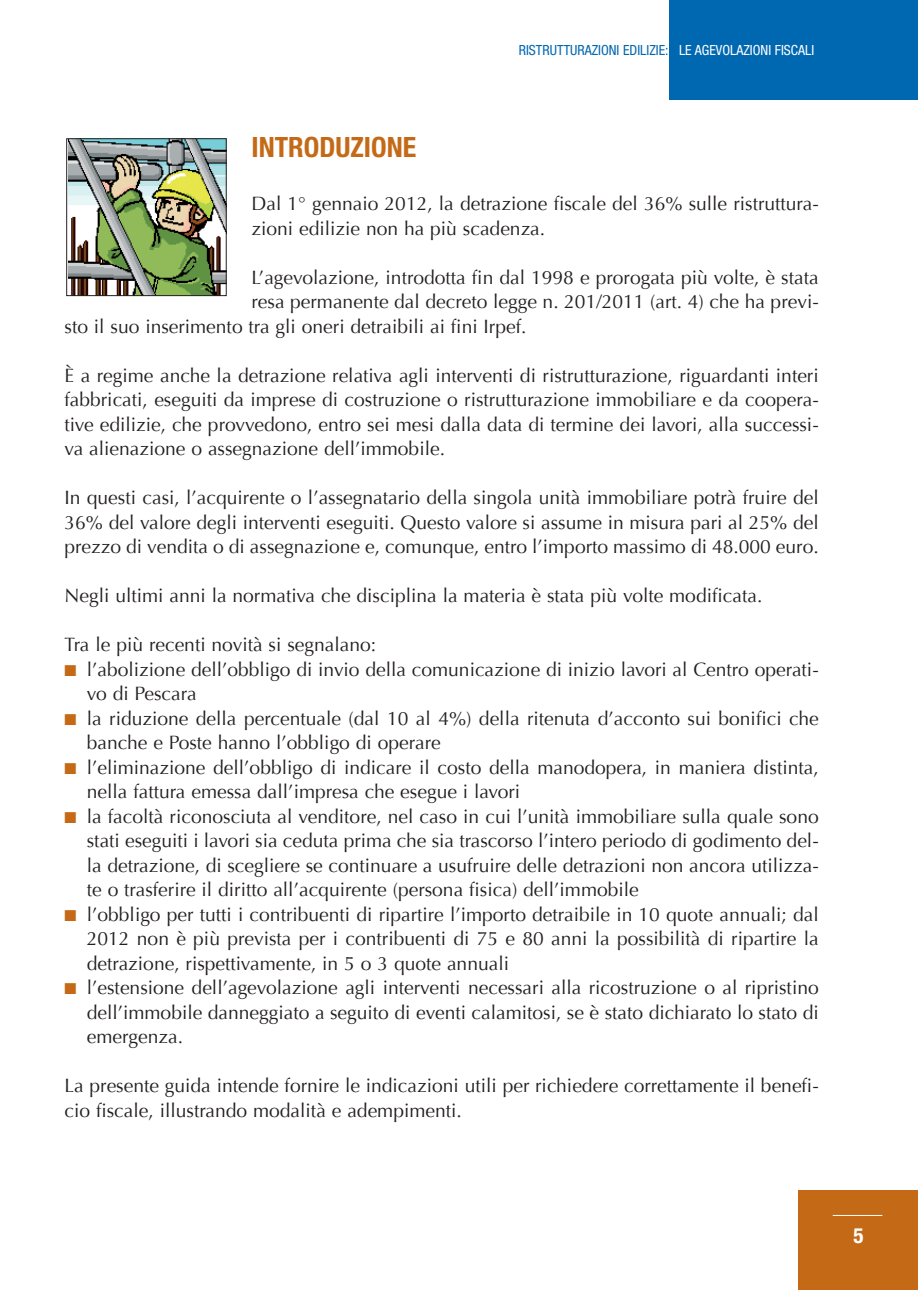
<style>
.page{position:relative;width:918px;height:1290px;background:#fff}
.page>*{position:absolute;margin:0;border:0;box-sizing:border-box;transform-origin:0 0}
.t1{font:700 condensed 28px "Helvetica Neue";color:#c46a16}
.t2{font:700 condensed 21px "Helvetica Neue";color:#fff}
.t3{font:19.25px/24.5px "Optima";color:#231f20}
.t4{font:condensed 14px "Helvetica Neue";color:#0067b1}
.s1{color:#fff}
.s2{color:#c46a16}
</style>
<div class="page">
<img style="left:68px;top:140px;width:157px;height:154px">
<div style="left:66px;top:138px;width:161px;height:158px;border:1px solid #231f20"></div>
<div style="left:799px;top:1190px;width:119px;height:100px;background:#c46a16"></div>
<div style="left:670px;top:0;width:248px;height:99px;background:#0067b1"></div>
<hr style="left:832px;top:1215px;width:50px;height:1px;background:#fff">
<p class="t4" style="left:519px;top:45px;width:297px">RISTRUTTURAZIONI EDILIZIE: <span class="s1">LE AGEVOLAZIONI FISCALI</span></p>
<h1 class="t1" style="left:251px;top:136px;width:166px">INTRODUZIONE</h1>
<p class="t3" style="left:251px;top:191px;width:569px">Dal 1° gennaio 2012, la detrazione fiscale del 36% sulle ristruttura&shy;zioni edilizie non ha più scadenza.</p>
<p class="t3" style="left:251px;top:265px;width:569px">L’agevolazione, introdotta fin dal 1998 e prorogata più volte, è stata</p>
<p class="t3" style="left:251px;top:289px;width:569px">resa permanente dal decreto legge n. 201/2011 (art. 4) che ha previ-</p>
<p class="t3" style="left:64px;top:314px;width:463px">sto il suo inserimento tra gli oneri detraibili ai fini Irpef.</p>
<p class="t3" style="left:64px;top:363px;width:756px;text-align:justify">È a regime anche la detrazione relativa agli interventi di ristrutturazione, riguardanti interi fabbricati, eseguiti da imprese di costruzione o ristrutturazione immobiliare e da coopera&shy;tive edilizie, che provvedono, entro sei mesi dalla data di termine dei lavori, alla successi&shy;va alienazione o assegnazione dell’immobile.</p>
<p class="t3" style="left:64px;top:485px;width:756px;text-align:justify">In questi casi, l’acquirente o l’assegnatario della singola unità immobiliare potrà fruire del 36% del valore degli interventi eseguiti. Questo valore si assume in misura pari al 25% del prezzo di vendita o di assegnazione e, comunque, entro l’importo massimo di 48.000 euro.</p>
<p class="t3" style="left:64px;top:583px;width:699px">Negli ultimi anni la normativa che disciplina la materia è stata più volte modificata.</p>
<p class="t3" style="left:64px;top:632px;width:313px">Tra le più recenti novità si segnalano:</p>
<p class="t3" style="left:87px;top:657px;width:733px;text-indent:-22px"><span class="s2">■</span> l’abolizione dell’obbligo di invio della comunicazione di inizio lavori al Centro operati&shy;vo di Pescara</p>
<p class="t3" style="left:87px;top:706px;width:733px;text-indent:-22px"><span class="s2">■</span> la riduzione della percentuale (dal 10 al 4%) della ritenuta d’acconto sui bonifici che banche e Poste hanno l’obbligo di operare</p>
<p class="t3" style="left:87px;top:755px;width:733px;text-indent:-22px"><span class="s2">■</span> l’eliminazione dell’obbligo di indicare il costo della manodopera, in maniera distinta, nella fattura emessa dall’impresa che esegue i lavori</p>
<p class="t3" style="left:87px;top:804px;width:733px;text-align:justify;text-indent:-22px"><span class="s2">■</span> la facoltà riconosciuta al venditore, nel caso in cui l’unità immobiliare sulla quale sono stati eseguiti i lavori sia ceduta prima che sia trascorso l’intero periodo di godimento del&shy;la detrazione, di scegliere se continuare a usufruire delle detrazioni non ancora utilizza&shy;te o trasferire il diritto all’acquirente (persona fisica) dell’immobile</p>
<p class="t3" style="left:87px;top:902px;width:733px;text-align:justify;text-indent:-22px"><span class="s2">■</span> l’obbligo per tutti i contribuenti di ripartire l’importo detraibile in 10 quote annuali; dal 2012 non è più prevista per i contribuenti di 75 e 80 anni la possibilità di ripartire la detrazione, rispettivamente, in 5 o 3 quote annuali</p>
<p class="t3" style="left:87px;top:975px;width:733px;text-align:justify;text-indent:-22px"><span class="s2">■</span> l’estensione dell’agevolazione agli interventi necessari alla ricostruzione o al ripristino dell’immobile danneggiato a seguito di eventi calamitosi, se è stato dichiarato lo stato di emergenza.</p>
<p class="t3" style="left:64px;top:1073px;width:756px">La presente guida intende fornire le indicazioni utili per richiedere correttamente il benefi&shy;cio fiscale, illustrando modalità e adempimenti.</p>
<p class="t2" style="left:853px;top:1227px;width:12px">5</p>
</div>
